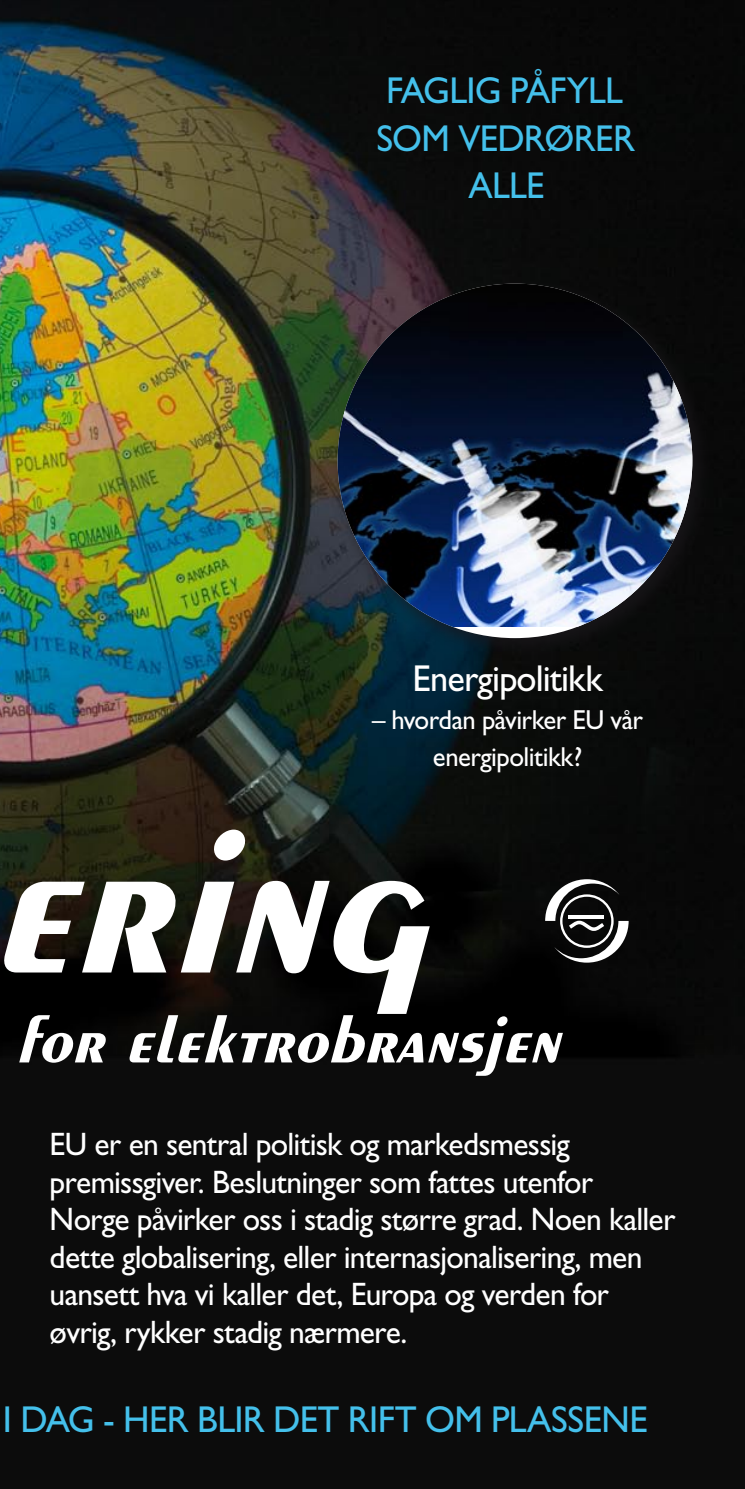
<style>
.page{position:relative;width:745px;height:1489px;background:#fff}
.page>*{position:absolute;margin:0;border:0;box-sizing:border-box;transform-origin:0 0}
.t1{font:37.5px/47.5px "Gill Sans";letter-spacing:-.02em;color:#44c0eb;text-align:center}
.t2{font:37.5px "Gill Sans";letter-spacing:-.025em;color:#fff}
.t3{font:32.5px/37.5px "Gill Sans";letter-spacing:-.025em;color:#fff}
.t4{font:27.5px/37.5px "Gill Sans";letter-spacing:-.02em;color:#fff;text-align:center}
</style>
<div class="page">
<img style="left:0;top:0;width:744px;height:1488px">
<div style="left:328px;top:274px;width:388px;height:389px;background:#1a171b;opacity:.75"></div>
<img style="left:337px;top:283px;width:355px;height:343px">
<svg style="left:0;top:826px;width:429px;height:187px"></svg>
<svg style="left:0;top:1015px;width:562px;height:60px"></svg>
<svg style="left:544px;top:879px;width:84px;height:83px"></svg>
<svg style="left:568px;top:914px;width:35px;height:4px"></svg>
<p class="t1" style="left:376px;top:67px;width:257px">FAGLIG PÅFYLL<br>SOM VEDRØRER<br>ALLE</p>
<p class="t2" style="left:412px;top:657px;width:192px">Energipolitikk</p>
<p class="t4" style="left:372px;top:700px;width:272px">– hvordan påvirker EU vår energipolitikk?</p>
<p class="t3" style="left:50px;top:1125px;width:627px">EU er en sentral politisk og markedsmessig premissgiver. Beslutninger som fattes utenfor Norge påvirker oss i stadig større grad. Noen kaller dette globalisering, eller internasjonalisering, men uansett hva vi kaller det, Europa og verden for øvrig, rykker stadig nærmere.</p>
<p class="t1" style="left:3px;top:1395px;width:602px">i dag - her bli r det rift om plassene</p>
</div>
